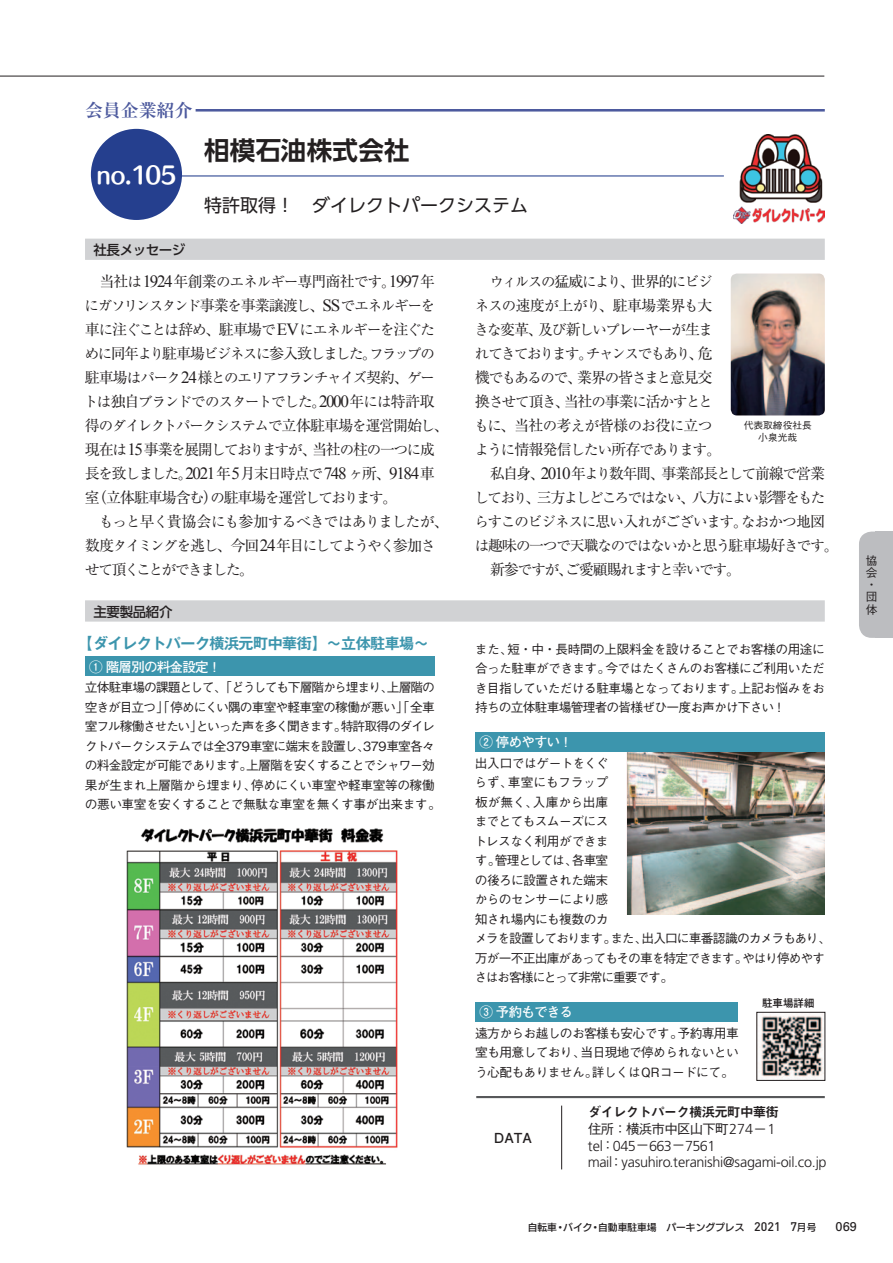
<style>
.page{position:relative;width:893px;height:1263px;background:#fff}
.page>*{position:absolute;margin:0;border:0;box-sizing:border-box;transform-origin:0 0}
.t1{font:700 25.5px "UD Shin Go Pro De";letter-spacing:.01em;color:#231f20}
.t2{font:22.5px "Humming Std B";color:#fff;scale:.95 1}
.t3{font:18px "UD Shin Go Pro";color:#231f20}
.t4{font:700 18px "Ryumin Pro";letter-spacing:-.005em;color:#4d5a9e}
.t5{font:17.1px "Times New Roman";letter-spacing:-.08em;color:#231f20}
.t6{font:15px "Ryumin Pro";letter-spacing:-.07em;color:#231f20}
.t7{font:700 15px "Gothic MB101 Pro De";letter-spacing:-.03em;color:#3c95ad}
.t8{font:14.4px/24px "Ryumin Pro";letter-spacing:-.085em;color:#231f20}
.t9{font:300 14.4px/16.5px "Frutiger";letter-spacing:-.025em;color:#231f20}
.t10{font:14.4px "Ryumin Pro";letter-spacing:-.115em;color:#231f20}
.t11{font:14.4px "Ryumin Pro";letter-spacing:-.055em;color:#231f20}
.t12{font:14.4px "Ryumin Pro";letter-spacing:-.105em;color:#231f20}
.t13{font:700 13.8px "Futo Go B101 Pr 5";color:#231f20}
.t14{font:700 13.5px "Futo Go B101 Pr 5";letter-spacing:-.06em;color:#fff}
.t15{font:500 13.5px "Gothic BBB Pr 5";letter-spacing:-.055em;color:#231f20}
.t16{font:13.5px "Midashi Go Pro MB31";letter-spacing:-.06em;color:#231f20}
.t17{font:500 13.5px "UD Shin Go Pro";letter-spacing:-.03em;color:#231f20}
.t18{font:500 12.75px/19.5px "Gothic BBB Pr 5";letter-spacing:-.06em;color:#231f20}
.t19{font:12.75px "Univers";color:#231f20}
.t20{font:500 11.7px/12.1px "Gothic BBB Pro";color:#231f20}
.t21{font:500 10.5px "Gothic MB101 Pro";color:#231f20}
.t22{font:9.75px "New Rodin Pro DB";color:#231f20}
.t23{font:500 9.75px/12px "Gothic BBB Pr 5";color:#231f20;text-align:center}
.s1{font-size:14.4px}
.s2{font-family:"Times New Roman";font-size:17.1px}
.s3{font-family:"Hira Min Pro W3"}
.s4{font-size:15px}
.s5{font-family:"Hira Min Pro W3";font-size:15px}
.s6{font-family:"Ryumin Pro";font-size:15px}
.s7{font-family:"Ryumin Pro";font-size:14.4px}
.s8{font-family:"Frutiger";font-weight:300;font-size:14.4px}
.s9{font-family:"Gothic BBB Pr 5";font-weight:500;font-size:13.5px}
.s10{font-family:"DIN";font-weight:500;font-size:12.3px}
</style>
<div class="page">
<hr style="left:0;top:76px;width:824px;height:1px;background:#231f20">
<div style="left:859px;top:531px;width:34px;height:107px;background:#bcbdc0;border-radius:13px"></div>
<div style="left:876px;top:531px;width:17px;height:107px;background:#bcbdc0"></div>
<div style="left:85px;top:239px;width:740px;height:21px;background:#d1d2d4"></div>
<div style="left:91px;top:129px;width:91px;height:91px;background:#253f8e;border-radius:50%"></div>
<hr style="left:181px;top:175px;width:543px;height:1px;background:#253f8e">
<hr style="left:196px;top:109px;width:629px;height:3px;background:#4d5a9e">
<div style="left:85px;top:657px;width:350px;height:19px;background:#3c95ad"></div>
<div style="left:85px;top:600px;width:740px;height:22px;background:#d1d2d4"></div>
<img style="left:733px;top:135px;width:92px;height:88px">
<hr style="left:476px;top:1096px;width:349px;height:2px;background:#57585a">
<hr style="left:561px;top:1105px;width:1px;height:64px;background:#231f20">
<div style="left:475px;top:732px;width:350px;height:20px;background:#3c95ad"></div>
<div style="left:475px;top:1002px;width:263px;height:20px;background:#3c95ad"></div>
<img style="left:627px;top:752px;width:198px;height:163px">
<img style="left:731px;top:274px;width:94px;height:141px">
<img style="left:126px;top:828px;width:271px;height:337px">
<img style="left:761px;top:1014px;width:62px;height:65px">
<div style="left:756px;top:1012px;width:69px;height:69px;border:1px solid #231f20"></div>
<h3 class="t4" style="left:85px;top:96px;width:109px">会員企業紹介</h3>
<h2 class="t2" style="left:96px;top:157px;width:86px">no.105</h2>
<p class="t17" style="left:94px;top:239px;width:93px">社長メッセージ</p>
<h1 class="t1" style="left:204px;top:129px;width:207px">相模石油株式会社</h1>
<h3 class="t3" style="left:204px;top:191px;width:325px">特許取得！　ダイレクトパークシステム</h3>
<p class="t6" style="left:100px;top:269px;width:337px">当社<span class="s1">は</span><span class="s2">1924</span>年創業<span class="s1">のエネルギー</span>専門商社<span class="s1">です</span><span class="s3">。</span><span class="s2">1997</span>年</p>
<p class="t8" style="left:84px;top:292px;width:366px">にガソリンスタンド<span class="s4">事業</span>を<span class="s4">事業譲渡</span>し<span class="s5">、</span><span class="s2">SS</span>でエネルギーを<span class="s4">車</span>に<span class="s4">注</span>ぐことは<span class="s4">辞</span>め<span class="s5">、</span><span class="s4">駐車場</span>で<span class="s2">EV</span>にエネルギーを<span class="s4">注</span>ぐために<span class="s4">同年</span>より<span class="s4">駐車場</span>ビジネスに<span class="s4">参入致</span>しました<span class="s5">。</span>フラップの<span class="s4">駐車場</span>はパーク<span class="s2">24</span><span class="s4">様</span>とのエリアフランチャイズ<span class="s4">契約</span><span class="s5">、</span>ゲートは<span class="s4">独自</span>ブランドでのスタートでした<span class="s5">。</span><span class="s2">2000</span><span class="s4">年</span>には<span class="s4">特許取得</span>のダイレクトパークシステムで<span class="s4">立体駐車場</span>を<span class="s4">運営開始</span>し<span class="s5">、</span><span class="s4">現在</span>は<span class="s2">15</span><span class="s4">事業</span>を<span class="s4">展開</span>しておりますが<span class="s5">、</span><span class="s4">当社</span>の<span class="s4">柱</span>の<span class="s4">一</span>つに<span class="s4">成</span></p>
<h3 class="t5" style="left:85px;top:462px;width:352px"><span class="s6">長</span><span class="s7">を</span><span class="s6">致</span><span class="s7">しました</span><span class="s5">。</span>2021<span class="s6">年</span>5<span class="s6">月末日時点</span><span class="s7">で</span>748 <span class="s7">ヶ</span><span class="s6">所</span><span class="s5">、</span>9184<span class="s6">車</span></h3>
<p class="t6" style="left:85px;top:485px;width:314px">室<span class="s3">（</span>立体駐車場含<span class="s1">む</span><span class="s3">）</span><span class="s1">の</span>駐車場<span class="s1">を</span>運営<span class="s1">しております</span><span class="s3">。</span></p>
<p class="t8" style="left:85px;top:508px;width:365px;text-indent:15px">もっと<span class="s4">早</span>く<span class="s4">貴協会</span>にも<span class="s4">参加</span>するべきではありましたが<span class="s5">、</span><span class="s4">数度</span>タイミングを<span class="s4">逃</span>し<span class="s5">、</span><span class="s4">今回</span><span class="s2">24</span><span class="s4">年目</span>にしてようやく<span class="s4">参加</span>させて<span class="s4">頂</span>くことができました<span class="s5">。</span></p>
<p class="t17" style="left:94px;top:601px;width:81px">主要製品紹介</p>
<p class="t7" style="left:78px;top:631px;width:353px">【ダイレクトパーク横浜元町中華街】～立体駐車場～</p>
<p class="t14" style="left:89px;top:656px;width:133px">① 階層別の料金設定！</p>
<p class="t18" style="left:85px;top:676px;width:358px">立体駐車場の課題として、「どうしても下層階から埋まり、上層階の空きが目立つ」「停めにくい隅の車室や軽車室の稼働が悪い」「全車室フル稼働させたい」といった声を多く聞きます。特許取得のダイレクトパークシステムでは全379車室に端末を設置し、379車室各々の料金設定が可能であります。上層階を安くすることでシャワー効果が生まれ上層階から埋まり、停めにくい車室や軽車室等の稼働の悪い車室を安くすることで無駄な車室を無くす事が出来ます。</p>
<p class="t12" style="left:490px;top:270px;width:224px">ウィルスの<span class="s4">猛威</span>により<span class="s5">、</span><span class="s4">世界的</span>にビジ</p>
<p class="t6" style="left:475px;top:293px;width:239px"><span class="s1">ネスの</span>速度<span class="s1">が</span>上<span class="s1">がり</span><span class="s3">、</span>駐車場業界<span class="s1">も</span>大</p>
<p class="t8" style="left:474px;top:316px;width:248px">きな<span class="s4">変革</span><span class="s5">、</span><span class="s4">及</span>び<span class="s4">新</span>しいプレーヤーが<span class="s4">生</span>まれてきております<span class="s5">。</span>チャンスでもあり<span class="s5">、</span><span class="s4">危機</span>でもあるので<span class="s5">、</span><span class="s4">業界</span>の<span class="s4">皆</span>さまと<span class="s4">意見交換</span>させて<span class="s4">頂</span>き<span class="s5">、</span><span class="s4">当社</span>の<span class="s4">事業</span>に<span class="s4">活</span>かすとともに<span class="s5">、</span><span class="s4">当社</span>の<span class="s4">考</span>えが<span class="s4">皆様</span>のお<span class="s4">役</span>に<span class="s4">立</span>つように<span class="s4">情報発信</span>したい<span class="s4">所存</span>であります<span class="s5">。</span></p>
<p class="t6" style="left:490px;top:461px;width:337px">私自身<span class="s3">、</span><span class="s2">2010</span>年<span class="s1">より</span>数年間<span class="s3">、</span>事業部長<span class="s1">として</span>前線<span class="s1">で</span>営業</p>
<p class="t10" style="left:474px;top:486px;width:352px">しており<span class="s5">、</span><span class="s4">三方</span>よしどころではない<span class="s5">、</span><span class="s4">八方</span>によい<span class="s4">影響</span>をもた</p>
<p class="t11" style="left:474px;top:510px;width:352px">らすこのビジネスに<span class="s4">思</span>い<span class="s4">入</span>れがございます<span class="s5">。</span>なおかつ<span class="s4">地図</span></p>
<p class="t8" style="left:475px;top:532px;width:366px">は<span class="s4">趣味</span>の<span class="s4">一</span>つで<span class="s4">天職</span>なのではないかと<span class="s4">思</span>う<span class="s4">駐車場好</span>きです<span class="s5">。</span></p>
<p class="t8" style="left:490px;top:556px;width:253px"><span class="s4">新参</span>ですが<span class="s5">、</span>ご<span class="s4">愛顧賜</span>れますと<span class="s4">幸</span>いです<span class="s5">。</span></p>
<p class="t23" style="left:744px;top:418px;width:70px">代表取締役社長小泉光哉</p>
<p class="t18" style="left:475px;top:638px;width:351px;text-align:justify">また、短・中・長時間の上限料金を設けることでお客様の用途に合った駐車ができます。今ではたくさんのお客様にご利用いただき目指していただける駐車場となっております。上記お悩みをお持ちの立体駐車場管理者の皆様ぜひ一度お声かけ下さい！</p>
<p class="t14" style="left:479px;top:731px;width:95px">② 停めやすい！</p>
<p class="t18" style="left:474px;top:752px;width:359px">出入口ではゲートをくぐ<br>らず、車室にもフラップ<br>板が無く、入庫から出庫<br>までとてもスムーズにス<br>トレスなく利用ができま<br>す。管理としては、各車室<br>の後ろに設置された端末<br>からのセンサーにより感<br>知され場内にも複数のカ<br>メラを設置しております。また、出入口に車番認識のカメラもあり、万が一不正出庫があってもその車を特定できます。やはり停めやすさはお客様にとって非常に重要です。</p>
<p class="t14" style="left:479px;top:1001px;width:95px">③ 予約もできる</p>
<p class="t18" style="left:475px;top:1022px;width:265px;text-align:justify">遠方からお越しのお客様も安心です。予約専用車室も用意しており、当日現地で停められないという心配もありません。詳しくはQRコードにて。</p>
<p class="t21" style="left:762px;top:994px;width:54px">駐車場詳細</p>
<p class="t13" style="left:494px;top:1126px;width:40px">DATA</p>
<p class="t16" style="left:588px;top:1101px;width:193px">ダイレクトパーク横浜元町中華街</p>
<p class="t15" style="left:588px;top:1118px;width:189px">住所：横浜市中区山下町<span class="s8">274</span>－<span class="s8">1</span></p>
<p class="t9" style="left:588px;top:1137px;width:240px">tel<span class="s9">：</span>045<span class="s9">－</span>663<span class="s9">－</span>7561<br>mail<span class="s9">：</span>yasuhiro.teranishi@sagami-oil.co.jp</p>
<p class="t20" style="left:866px;top:553px;width:13px">協会・団体</p>
<p class="t22" style="left:518px;top:1219px;width:300px">　自転車・バイク・自動車駐車場　パーキングプレス　<span class="s10">2021 7</span>月号</p>
<p class="t19" style="left:836px;top:1219px;width:23px">069</p>
</div>
